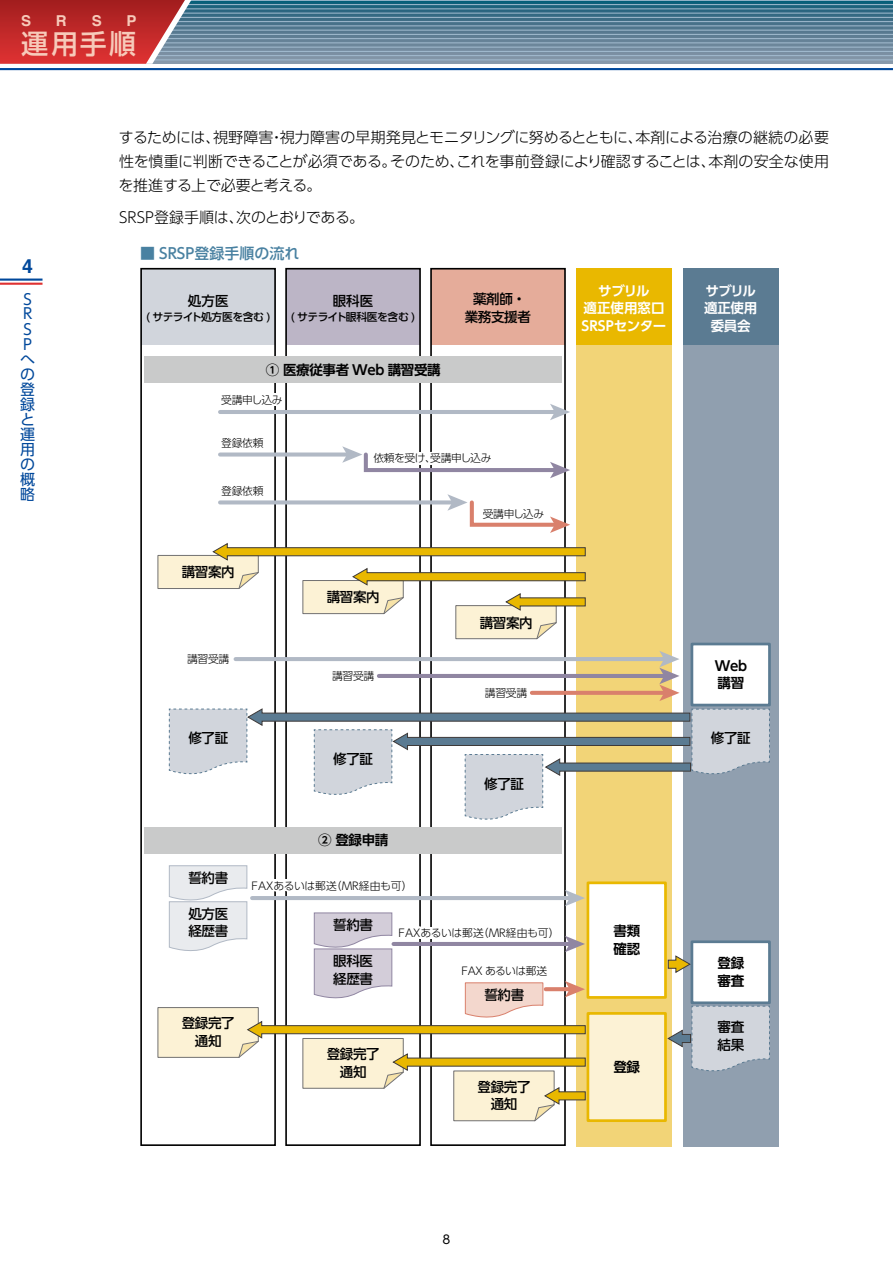
<style>
.page{position:relative;width:893px;height:1263px;background:#fff}
.page>*{position:absolute;margin:0;border:0;box-sizing:border-box;transform-origin:0 0}
.t1{font:500 27px "UD Shin Go Pro";color:#f7caba}
.t2{font:700 19.5px "Helvetica";color:#00489b}
.t3{font:300 15px/24px "UD Shin Go Pro";letter-spacing:-.02em;color:#000;text-align:justify}
.t4{font:300 15px "UD Shin Go Pro";color:#000}
.t5{font:15px/15px "UD Shin Go Pro";color:#00489b}
.t6{font:500 15px "UD Shin Go Pro";color:#4981a1}
.t7{font:700 15px "Helvetica";color:#f7caba}
.t8{font:500 13.5px/17.5px "UD Shin Go Pro";letter-spacing:-.025em;color:#000;text-align:center}
.t9{font:700 13.5px/17.5px "UD Shin Go Pro De";letter-spacing:-.025em;color:#000}
.t10{font:700 13.5px/17.5px "UD Shin Go Pro De";color:#fff;text-align:center}
.t11{font:700 13.5px/17.5px "UD Shin Go Pro De";letter-spacing:-.025em;color:#fff;text-align:center}
.t12{font:12px "UD Shin Go Pro";color:#000}
.t13{font:300 10.8px "UD Shin Go Pro";color:#000}
.t14{font:300 10.8px "UD Shin Go Pro";letter-spacing:-.025em;color:#000}
.t15{font:500 10.8px "UD Shin Go Pro";letter-spacing:-.045em;color:#000}
.t16{font:300 10.8px "UD Shin Go Pro";letter-spacing:-.045em;color:#000}
</style>
<div class="page">
<svg style="left:191px;top:1px;width:702px;height:63px;background:#5a8096"></svg>
<hr style="left:0;top:68px;width:893px;height:2px;background:#00489b">
<hr style="left:0;top:4px;width:893px;height:1px;background:#a4bdd1">
<hr style="left:0;top:0;width:893px;height:1px;background:#a4bdd1">
<hr style="left:0;top:9px;width:893px;height:1px;background:#a4bdd1">
<hr style="left:0;top:13px;width:893px;height:1px;background:#a4bdd1">
<hr style="left:0;top:17px;width:893px;height:1px;background:#a4bdd1">
<hr style="left:0;top:21px;width:893px;height:1px;background:#a4bdd1">
<hr style="left:0;top:26px;width:893px;height:1px;background:#a4bdd1">
<hr style="left:0;top:30px;width:893px;height:1px;background:#a4bdd1">
<hr style="left:0;top:34px;width:893px;height:1px;background:#a4bdd1">
<hr style="left:0;top:38px;width:893px;height:1px;background:#a4bdd1">
<hr style="left:0;top:43px;width:893px;height:1px;background:#a4bdd1">
<hr style="left:0;top:47px;width:893px;height:1px;background:#a4bdd1">
<hr style="left:0;top:51px;width:893px;height:1px;background:#a4bdd1">
<hr style="left:0;top:55px;width:893px;height:1px;background:#a4bdd1">
<hr style="left:0;top:60px;width:893px;height:1px;background:#a4bdd1">
<svg style="left:0;top:0;width:191px;height:64px;background:#ba393c"></svg>
<hr style="left:0;top:283px;width:43px;height:2px;background:#df3232">
<hr style="left:0;top:279px;width:43px;height:2px;background:#00489b">
<div style="left:683px;top:270px;width:95px;height:876px;background:#909faf"></div>
<div style="left:576px;top:270px;width:96px;height:876px;background:#f2d477"></div>
<div style="left:141px;top:269px;width:134px;height:76px;background:#d1d5dc"></div>
<div style="left:286px;top:269px;width:134px;height:76px;background:#bcb5c6"></div>
<div style="left:431px;top:269px;width:134px;height:76px;background:#e5ac9a"></div>
<div style="left:576px;top:269px;width:96px;height:76px;background:#e9b800"></div>
<div style="left:683px;top:269px;width:95px;height:76px;background:#5b7b92"></div>
<div style="left:140px;top:268px;width:136px;height:878px;border:2px solid #000"></div>
<div style="left:285px;top:268px;width:136px;height:878px;border:2px solid #000"></div>
<div style="left:430px;top:268px;width:136px;height:878px;border:2px solid #000"></div>
<div style="left:144px;top:357px;width:418px;height:26px;background:#c9caca"></div>
<div style="left:144px;top:827px;width:418px;height:27px;background:#c9caca"></div>
<hr style="left:220px;top:410px;width:336px;height:4px;background:#b1b9c5">
<svg style="left:550px;top:404px;width:20px;height:16px"></svg>
<hr style="left:236px;top:657px;width:429px;height:4px;background:#b1b9c5">
<svg style="left:220px;top:452px;width:122px;height:4px"></svg>
<svg style="left:220px;top:500px;width:227px;height:4px"></svg>
<hr style="left:379px;top:674px;width:286px;height:4px;background:#9086a2">
<hr style="left:532px;top:691px;width:133px;height:4px;background:#d9806c">
<svg style="left:659px;top:651px;width:20px;height:50px"></svg>
<svg style="left:157px;top:543px;width:429px;height:97px"></svg>
<div style="left:692px;top:644px;width:77px;height:61px;background:#fff"></div>
<div style="left:691px;top:643px;width:80px;height:63px;border:3px solid #5b7b92"></div>
<div style="left:692px;top:942px;width:77px;height:61px;background:#fff"></div>
<div style="left:691px;top:940px;width:80px;height:64px;border:3px solid #5b7b92"></div>
<div style="left:588px;top:883px;width:77px;height:114px;background:#fff"></div>
<div style="left:587px;top:881px;width:80px;height:118px;border:3px solid #e9b800"></div>
<div style="left:588px;top:1013px;width:77px;height:108px;background:#fcf2d5"></div>
<div style="left:587px;top:1012px;width:80px;height:110px;border:3px solid #e9b800"></div>
<svg style="left:447px;top:492px;width:123px;height:41px"></svg>
<svg style="left:219px;top:452px;width:51px;height:1px"></svg>
<svg style="left:219px;top:500px;width:51px;height:1px"></svg>
<svg style="left:668px;top:955px;width:22px;height:18px"></svg>
<svg style="left:667px;top:1005px;width:103px;height:67px"></svg>
<svg style="left:169px;top:708px;width:601px;height:115px"></svg>
<svg style="left:157px;top:864px;width:429px;height:258px"></svg>
<svg style="left:218px;top:383px;width:69px;height:28px"></svg>
<svg style="left:342px;top:436px;width:228px;height:42px"></svg>
<p class="t7" style="left:21px;top:9px;width:12px">S</p>
<p class="t7" style="left:56px;top:9px;width:12px">R</p>
<p class="t7" style="left:92px;top:9px;width:12px">S</p>
<p class="t7" style="left:127px;top:9px;width:12px">P</p>
<h1 class="t1" style="left:21px;top:22px;width:116px">運用手順</h1>
<h2 class="t2" style="left:22px;top:250px;width:12px">4</h2>
<p class="t5" style="left:20px;top:291px;width:16px">S<br>R<br>S<br>Pへの登録と運用の概略</p>
<p class="t3" style="left:119px;top:125px;width:712px">するためには、視野障害・視力障害の早期発見とモニタリングに努めるとともに、本剤による治療の継続の必要性を慎重に判断できることが必須である。そのため、これを事前登録により確認することは、本剤の安全な使用を推進する上で必要と考える。</p>
<p class="t4" style="left:119px;top:206px;width:247px">SRSP登録手順は、次のとおりである。</p>
<p class="t6" style="left:140px;top:241px;width:161px">■ SRSP登録手順の流れ</p>
<p class="t8" style="left:188px;top:292px;width:42px">処方医</p>
<p class="t15" style="left:146px;top:308px;width:126px">( サテライト処方医を含む )</p>
<p class="t8" style="left:333px;top:292px;width:42px">眼科医</p>
<p class="t15" style="left:291px;top:308px;width:126px">( サテライト眼科医を含む )</p>
<p class="t9" style="left:266px;top:360px;width:176px">① 医療従事者 Web 講習受講</p>
<p class="t14" style="left:221px;top:391px;width:63px">受講申し込み</p>
<p class="t14" style="left:221px;top:434px;width:44px">登録依頼</p>
<p class="t8" style="left:465px;top:290px;width:68px">薬剤師・業務支援者</p>
<p class="t10" style="left:582px;top:281px;width:86px">サブリル<br>適正使用窓口<br>SRSPセンター</p>
<p class="t11" style="left:704px;top:281px;width:54px">サブリル適正使用委員会</p>
<p class="t14" style="left:221px;top:482px;width:44px">登録依頼</p>
<p class="t8" style="left:182px;top:563px;width:54px">講習案内</p>
<p class="t14" style="left:187px;top:650px;width:44px">講習受講</p>
<p class="t8" style="left:188px;top:729px;width:41px">修了証</p>
<p class="t16" style="left:373px;top:449px;width:120px">依頼を受け、受講申し込み</p>
<p class="t8" style="left:327px;top:588px;width:54px">講習案内</p>
<p class="t14" style="left:332px;top:667px;width:44px">講習受講</p>
<p class="t8" style="left:333px;top:750px;width:41px">修了証</p>
<p class="t9" style="left:318px;top:831px;width:72px">② 登録申請</p>
<p class="t14" style="left:483px;top:505px;width:63px">受講申し込み</p>
<p class="t8" style="left:480px;top:613px;width:54px">講習案内</p>
<p class="t14" style="left:485px;top:684px;width:44px">講習受講</p>
<p class="t8" style="left:484px;top:774px;width:41px">修了証</p>
<p class="t8" style="left:188px;top:868px;width:41px">誓約書</p>
<p class="t8" style="left:188px;top:904px;width:41px;text-align:left">処方医経歴書</p>
<p class="t8" style="left:333px;top:916px;width:41px">誓約書</p>
<p class="t13" style="left:251px;top:877px;width:162px">FAXあるいは郵送（MR経由も可）</p>
<p class="t13" style="left:398px;top:924px;width:162px">FAXあるいは郵送（MR経由も可）</p>
<p class="t8" style="left:182px;top:1014px;width:54px">登録完了通知</p>
<p class="t8" style="left:333px;top:952px;width:41px;text-align:left">眼科医経歴書</p>
<p class="t8" style="left:327px;top:1045px;width:54px">登録完了通知</p>
<p class="t16" style="left:461px;top:962px;width:87px">FAX あるいは郵送</p>
<p class="t8" style="left:484px;top:986px;width:41px">誓約書</p>
<p class="t8" style="left:478px;top:1077px;width:54px">登録完了通知</p>
<p class="t12" style="left:442px;top:1230px;width:9px">8</p>
<p class="t9" style="left:613px;top:922px;width:28px">書類確認</p>
<p class="t9" style="left:613px;top:1057px;width:28px">登録</p>
<p class="t9" style="left:715px;top:656px;width:34px">Web講習</p>
<p class="t8" style="left:711px;top:729px;width:41px">修了証</p>
<p class="t9" style="left:717px;top:954px;width:28px">登録審査</p>
<p class="t8" style="left:717px;top:1018px;width:28px;text-align:left">審査結果</p>
</div>
